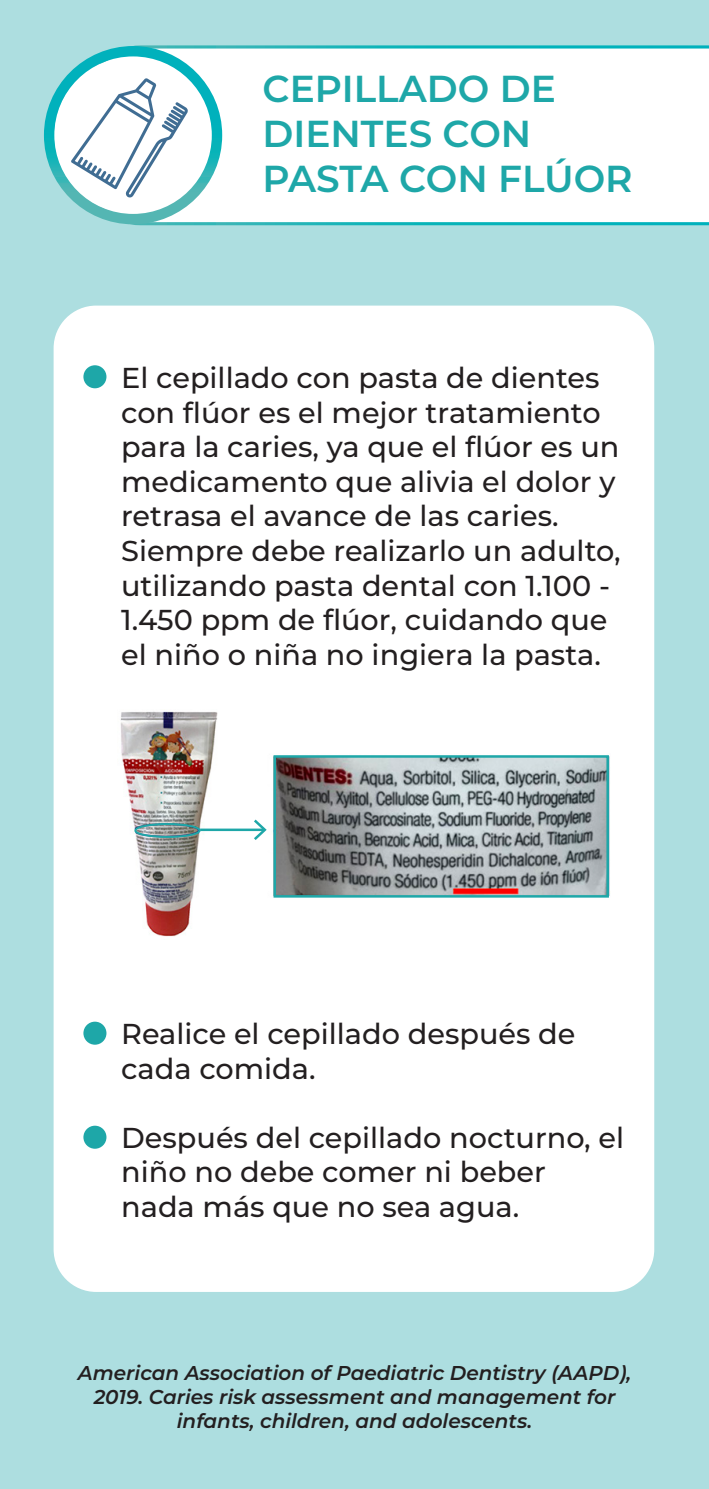
<style>
.page{position:relative;width:709px;height:1489px;background:#fff}
.page>*{position:absolute;margin:0;border:0;box-sizing:border-box;transform-origin:0 0}
.t1{font:600 37.5px/45px "Montserrat";color:#1ea7a8}
.t2{font:500 28.75px/34.5px "Montserrat";color:#231f20}
.t3{font:italic 600 20px/24px "Montserrat";color:#231f20;text-align:center}
</style>
<div class="page">
<div style="left:0;top:0;width:709px;height:1488px;background:#addee0"></div>
<div style="left:54px;top:305px;width:600px;height:986px;background:#fff;border-radius:43px"></div>
<div style="left:127px;top:45px;width:582px;height:181px;background:#fff"></div>
<svg style="left:44px;top:46px;width:178px;height:178px;background:#c1e4e7"></svg>
<div style="left:83px;top:365px;width:23px;height:23px;background:#1ea7a8;border-radius:50%"></div>
<div style="left:83px;top:1021px;width:23px;height:23px;background:#1ea7a8;border-radius:50%"></div>
<div style="left:83px;top:1125px;width:23px;height:23px;background:#1ea7a8;border-radius:50%"></div>
<img style="left:120px;top:711px;width:490px;height:226px">
<div style="left:134px;top:823px;width:66px;height:14px;border:2px solid #1ea7a8;border-radius:50%"></div>
<div style="left:273px;top:755px;width:336px;height:142px;border:2px solid #1ea7a8"></div>
<hr style="left:200px;top:828px;width:64px;height:3px;background:#1ea7a8">
<svg style="left:254px;top:819px;width:13px;height:21px"></svg>
<h1 class="t1" style="left:262px;top:64px;width:372px">CEPILLADO DE<br>DIENTES CON<br>PASTA CON FLÚOR</h1>
<p class="t2" style="left:121px;top:360px;width:501px">El cepillado con pasta de dientes con flúor es el mejor tratamiento para la caries, ya que el flúor es un medicamento que alivia el dolor y retrasa el avance de las caries.<br>Siempre debe realizarlo un adulto, utilizando pasta dental con 1.100 - 1.450 ppm de flúor, cuidando que el niño o niña no ingiera la pasta.</p>
<p class="t2" style="left:121px;top:1015px;width:456px">Realice el cepillado después de cada comida.</p>
<p class="t2" style="left:121px;top:1119px;width:504px">Después del cepillado nocturno, el niño no debe comer ni beber nada más que no sea agua.</p>
<p class="t3" style="left:78px;top:1359px;width:555px">American Association of Paediatric Dentistry (AAPD),<br>2019. Caries risk assessment and management for infants, children, and adolescents.</p>
</div>
